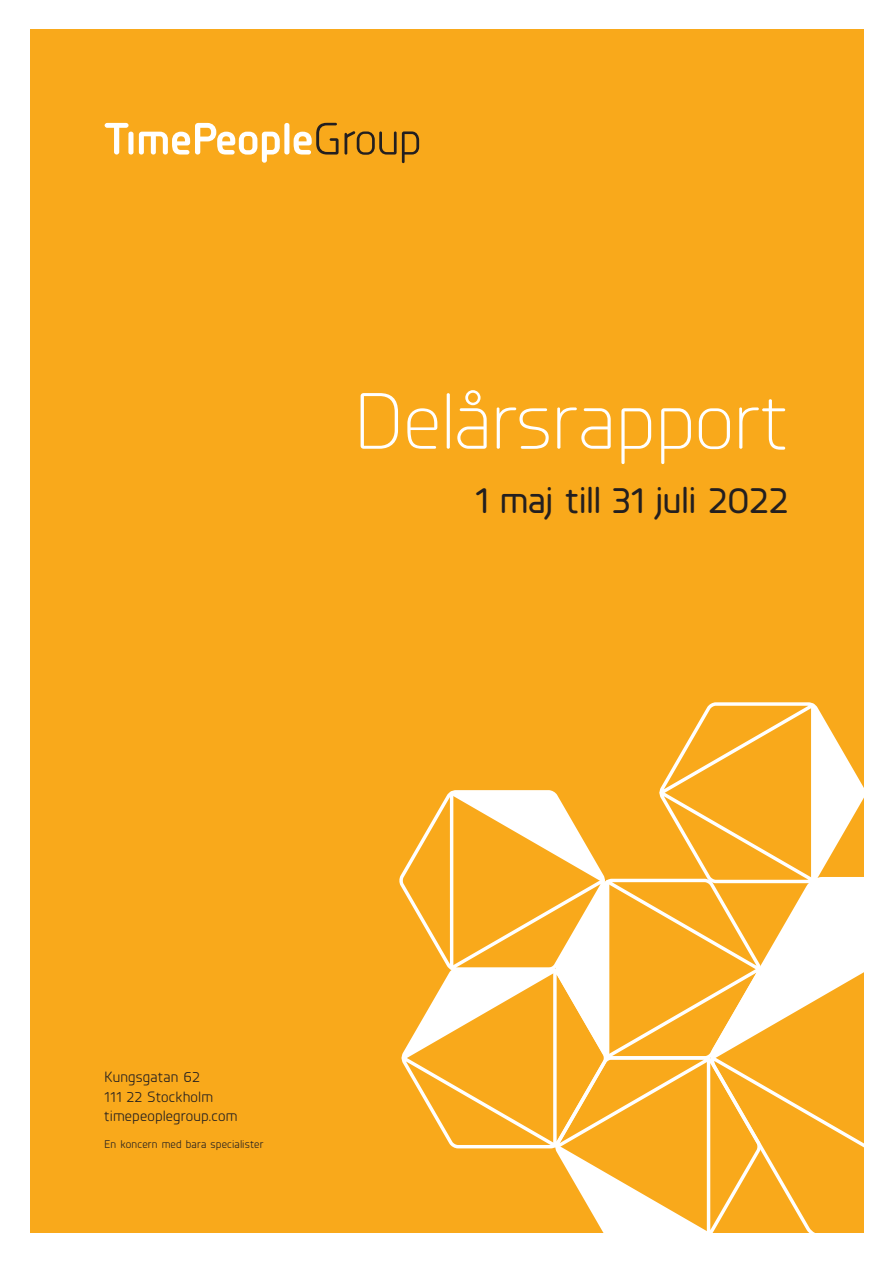
<style>
.page{position:relative;width:893px;height:1263px;background:#fff}
.page>*{position:absolute;margin:0;border:0;box-sizing:border-box;transform-origin:0 0}
.t1{font:300 79.5px "Planer";letter-spacing:-.01em;color:#fff}
.t2{font:500 37.5px "Planer";letter-spacing:-.005em;color:#231f20}
.t3{font:15px "Planer";letter-spacing:.015em;color:#231f20}
.t4{font:11.25px "Planer";letter-spacing:.015em;color:#231f20}
</style>
<div class="page">
<div style="left:30px;top:30px;width:833px;height:1203px;background:#f9a91b"></div>
<svg style="left:105px;top:123px;width:24px;height:32px"></svg>
<div style="left:128px;top:132px;width:5px;height:23px;background:#fff;border-radius:2px"></div>
<svg style="left:139px;top:123px;width:141px;height:40px"></svg>
<div style="left:284px;top:123px;width:5px;height:32px;background:#fff;border-radius:2px"></div>
<svg style="left:294px;top:123px;width:45px;height:32px"></svg>
<svg style="left:345px;top:131px;width:74px;height:32px"></svg>
<svg style="left:399px;top:701px;width:465px;height:532px"></svg>
<p class="t1" style="left:353px;top:371px;width:438px">Delårsrapport</p>
<p class="t2" style="left:475px;top:475px;width:315px">1 maj till 31 juli 2022</p>
<p class="t3" style="left:104px;top:1067px;width:97px">Kungsgatan 62</p>
<p class="t3" style="left:104px;top:1087px;width:110px">111 22 Stockholm</p>
<p class="t3" style="left:104px;top:1106px;width:135px">timepeoplegroup.com</p>
<p class="t4" style="left:104px;top:1136px;width:161px">En koncern med bara specialister</p>
</div>
